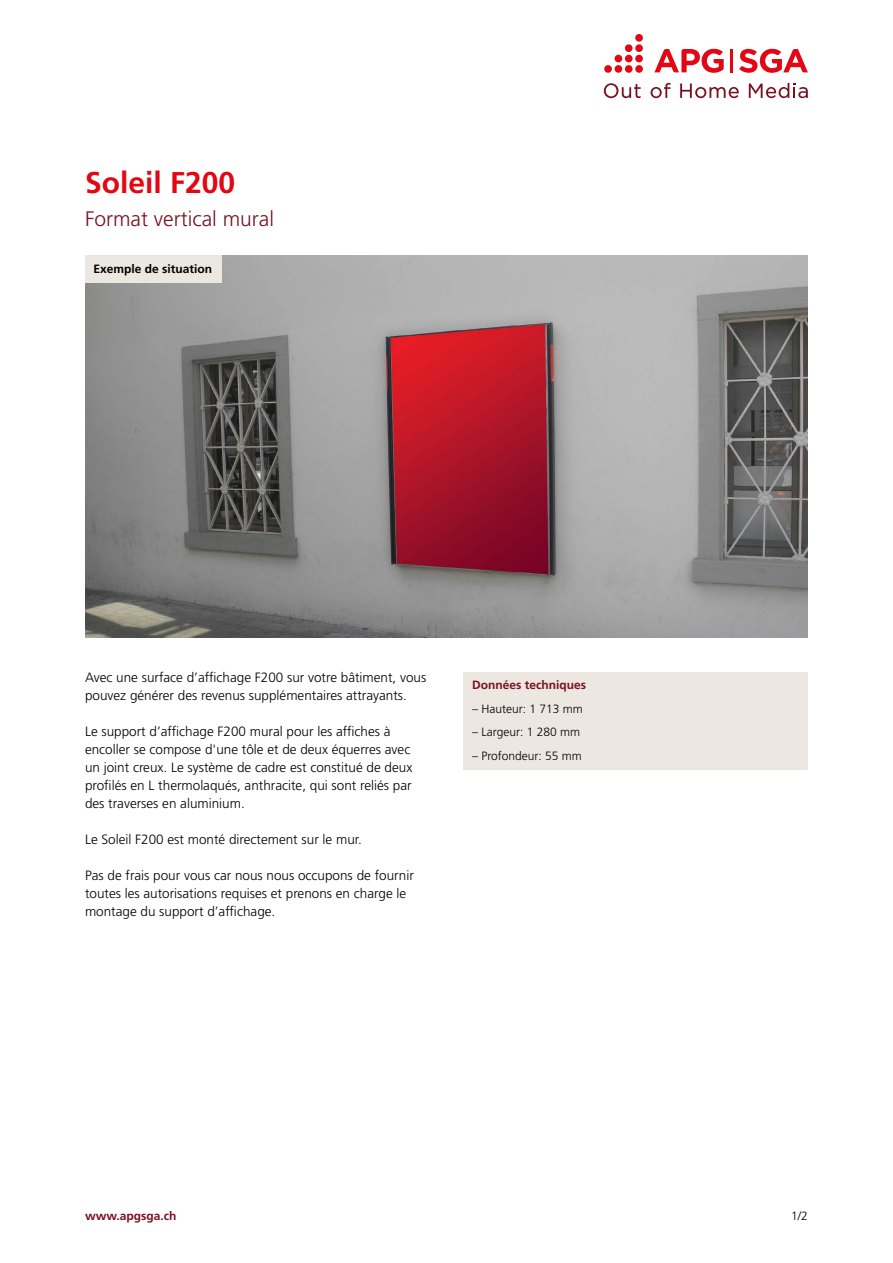
<style>
.page{position:relative;width:893px;height:1263px;background:#fff}
.page>*{position:absolute;margin:0;border:0;box-sizing:border-box;transform-origin:0 0}
.t1{font:700 30px "Frutiger LT Std";color:#e30613}
.t2{font:300 21px "Frutiger LT Std";color:#7a1122}
.t3{font:300 13.5px/18px "Frutiger LT Std";color:#000}
.t4{font:300 12px "Frutiger LT Std";color:#000}
.t5{font:700 12px "Frutiger LT Std";color:#7a1122}
.t6{font:700 12px "Frutiger LT Std";color:#000}
</style>
<div class="page">
<svg style="left:604px;top:83px;width:37px;height:15px"></svg>
<svg style="left:650px;top:83px;width:21px;height:15px"></svg>
<svg style="left:680px;top:84px;width:59px;height:14px"></svg>
<svg style="left:749px;top:83px;width:59px;height:15px"></svg>
<hr style="left:731px;top:49px;width:2px;height:23px;background:#e30613">
<svg style="left:654px;top:49px;width:70px;height:24px"></svg>
<svg style="left:739px;top:49px;width:69px;height:24px"></svg>
<div style="left:604px;top:65px;width:8px;height:8px;background:#e30613;border-radius:50%"></div>
<div style="left:615px;top:65px;width:7px;height:8px;background:#e30613;border-radius:50%"></div>
<div style="left:615px;top:55px;width:7px;height:7px;background:#e30613;border-radius:50%"></div>
<div style="left:625px;top:65px;width:8px;height:8px;background:#e30613;border-radius:50%"></div>
<div style="left:625px;top:55px;width:8px;height:7px;background:#e30613;border-radius:50%"></div>
<div style="left:625px;top:44px;width:8px;height:8px;background:#e30613;border-radius:50%"></div>
<div style="left:635px;top:65px;width:8px;height:8px;background:#e30613;border-radius:50%"></div>
<div style="left:635px;top:55px;width:8px;height:7px;background:#e30613;border-radius:50%"></div>
<div style="left:635px;top:44px;width:8px;height:8px;background:#e30613;border-radius:50%"></div>
<div style="left:635px;top:34px;width:8px;height:8px;background:#e30613;border-radius:50%"></div>
<div style="left:463px;top:672px;width:345px;height:98px;background:#ece7e0"></div>
<img style="left:85px;top:255px;width:723px;height:383px">
<div style="left:85px;top:255px;width:136px;height:28px;background:#ece7e0"></div>
<h1 class="t1" style="left:85px;top:165px;width:152px">Soleil F200</h1>
<h2 class="t2" style="left:85px;top:206px;width:190px">Format vertical mural</h2>
<p class="t6" style="left:94px;top:261px;width:120px">Exemple de situation</p>
<p class="t3" style="left:85px;top:668px;width:343px">Avec une surface d’affichage F200 sur votre bâtiment, vous pouvez générer des revenus supplémentaires attrayants.</p>
<p class="t3" style="left:85px;top:722px;width:329px">Le support d’affichage F200 mural pour les affiches à encoller se compose d'une tôle et de deux équerres avec un joint creux. Le système de cadre est constitué de deux profilés en L thermolaqués, anthracite, qui sont reliés par des traverses en aluminium.</p>
<p class="t3" style="left:85px;top:830px;width:278px">Le Soleil F200 est monté directement sur le mur.</p>
<p class="t3" style="left:85px;top:866px;width:330px">Pas de frais pour vous car nous nous occupons de fournir toutes les autorisations requises et prenons en charge le montage du support d’affichage.</p>
<p class="t5" style="left:472px;top:678px;width:115px">Données techniques</p>
<p class="t4" style="left:472px;top:702px;width:112px">– Hauteur: 1 713 mm</p>
<p class="t4" style="left:472px;top:725px;width:110px">– Largeur: 1 280 mm</p>
<p class="t4" style="left:472px;top:749px;width:111px">– Profondeur: 55 mm</p>
<p class="t5" style="left:85px;top:1209px;width:93px">www.apgsga.ch</p>
<p class="t4" style="left:791px;top:1209px;width:18px">1/2</p>
</div>
